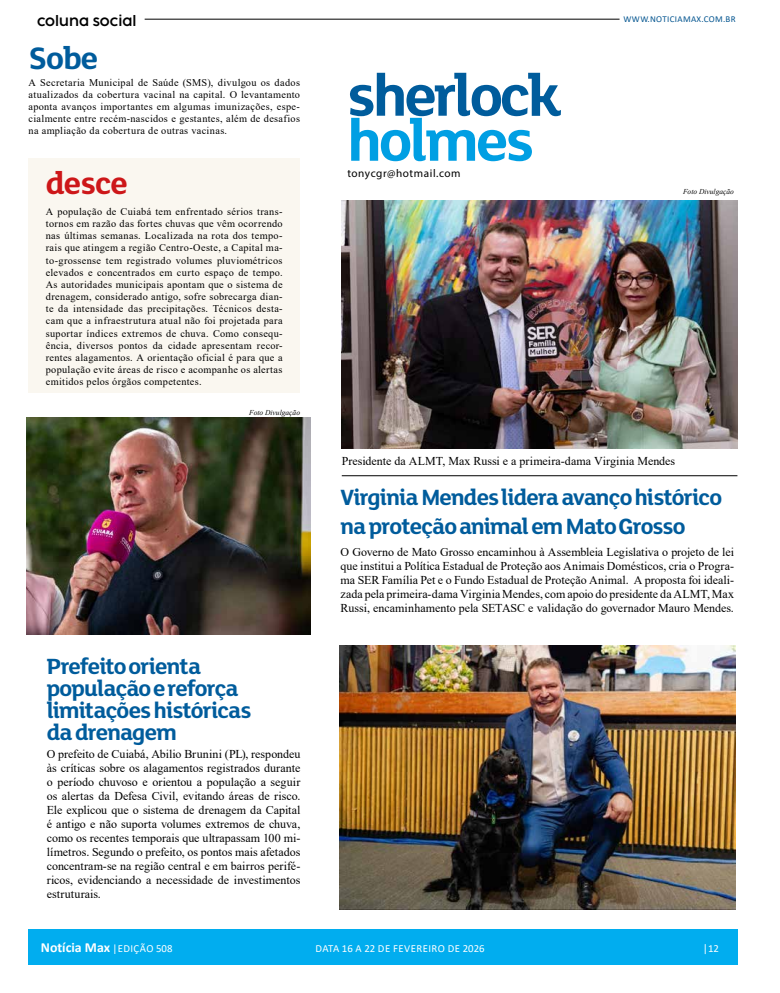
<style>
.page{position:relative;width:780px;height:993px;background:#fff}
.page>*{position:absolute;margin:0;border:0;box-sizing:border-box;transform-origin:0 0}
.t1{font:62.8px "FS Lola Bold Regular";letter-spacing:-.05em;color:#005c9c}
.t2{font:62.8px "FS Lola Bold Regular";letter-spacing:-.05em;color:#009fe3}
.t3{font:33.7px "FS Lola Bold Regular";letter-spacing:-.025em;color:#cd1719}
.t4{font:33.7px "FS Lola Bold Regular";color:#005c9c}
.t5{font:24px/22px "FS Lola Bold Regular";letter-spacing:-.035em;color:#005c9c}
.t6{font:700 13.9px "Calibri";color:#fff}
.t7{font:300 13.1px "Cocogoose Pro Trial";color:#000}
.t8{font:12px/14px "Times New Roman";color:#000;text-align:justify}
.t9{font:11.2px "Myriad Pro";letter-spacing:.05em;color:#000}
.t10{font:10.8px "Calibri";letter-spacing:.03em;color:#fff}
.t11{font:10.3px/12.2px "Times New Roman";letter-spacing:.03em;color:#000;text-align:justify}
.t12{font:9px "Calibri";letter-spacing:.04em;color:#02548f}
.t13{font:italic 7.5px "Times New Roman";color:#000}
.s1{font-weight:400;font-size:10.8px}
.s2{font-size:11.2px}
</style>
<div class="page">
<div style="left:29px;top:158px;width:271px;height:235px;background:#faf7f0"></div>
<hr style="left:145px;top:19px;width:474px;height:1px;background:#000">
<div style="left:28px;top:928px;width:709px;height:36px;background:#01adef"></div>
<img style="left:342px;top:201px;width:395px;height:247px">
<img style="left:339px;top:645px;width:396px;height:264px">
<img style="left:26px;top:417px;width:284px;height:217px">
<hr style="left:342px;top:475px;width:395px;height:1px;background:#000">
<p class="t7" style="left:37px;top:14px;width:101px">coluna social</p>
<h2 class="t4" style="left:29px;top:40px;width:71px">Sobe</h2>
<p class="t11" style="left:29px;top:76px;width:273px">A Secretaria Municipal de Saúde (SMS), divulgou os dados atualizados da cobertura vacinal na capital. O levantamento aponta avanços importantes em algumas imunizações, espe&shy;cialmente entre recém-nascidos e gestantes, além de desafios na ampliação da cobertura de outras vacinas.</p>
<h2 class="t3" style="left:46px;top:165px;width:84px">desce</h2>
<p class="t11" style="left:46px;top:205px;width:238px">A população de Cuiabá tem enfrentado sérios trans&shy;tornos em razão das fortes chuvas que vêm ocorrendo nas últimas semanas. Localizada na rota dos tempo&shy;rais que atingem a região Centro-Oeste, a Capital ma&shy;to-grossense tem registrado volumes pluviométricos elevados e concentrados em curto espaço de tempo.<br>As autoridades municipais apontam que o sistema de drenagem, considerado antigo, sofre sobrecarga dian&shy;te da intensidade das precipitações. Técnicos desta&shy;cam que a infraestrutura atual não foi projetada para suportar índices extremos de chuva. Como consequ&shy;ência, diversos pontos da cidade apresentam recor&shy;rentes alagamentos. A orientação oficial é para que a população evite áreas de risco e acompanhe os alertas emitidos pelos órgãos competentes.</p>
<p class="t13" style="left:249px;top:407px;width:52px">Foto Divulgação</p>
<h3 class="t5" style="left:47px;top:655px;width:206px">Prefeito orienta população e reforça limitações históricas da drenagem</h3>
<p class="t8" style="left:47px;top:746px;width:255px">O prefeito de Cuiabá, Abilio Brunini (PL), respondeu às críticas sobre os alagamentos registrados durante o período chuvoso e orientou a população a seguir os alertas da Defesa Civil, evitando áreas de risco.<br>Ele explicou que o sistema de drenagem da Capital é antigo e não suporta volumes extremos de chuva, como os recentes temporais que ultrapassam 100 mi&shy;límetros. Segundo o prefeito, os pontos mais afetados concentram-se na região central e em bairros perifé&shy;ricos, evidenciando a necessidade de investimentos estruturais.</p>
<h1 class="t1" style="left:347px;top:62px;width:216px">sherlock</h1>
<h1 class="t2" style="left:347px;top:107px;width:189px">holmes</h1>
<p class="t9" style="left:347px;top:166px;width:115px">tonycgr@hotmail.com</p>
<p class="t12" style="left:623px;top:13px;width:113px">WWW.NOTICIAMAX.COM.BR</p>
<p class="t13" style="left:683px;top:186px;width:52px">Foto Divulgação</p>
<p class="t8" style="left:342px;top:454px;width:335px">Presidente da ALMT, Max Russi e a primeira-dama Virginia Mendes</p>
<h3 class="t5" style="left:340px;top:482px;width:383px;line-height:29px">Virginia Mendes lidera avanço histórico na proteção animal em Mato Grosso</h3>
<p class="t8" style="left:340px;top:544px;width:395px">O Governo de Mato Grosso encaminhou à Assembleia Legislativa o projeto de lei que institui a Política Estadual de Proteção aos Animais Domésticos, cria o Progra&shy;ma SER Família Pet e o Fundo Estadual de Proteção Animal. A proposta foi ideali&shy;zada pela primeira-dama Virginia Mendes, com apoio do presidente da ALMT, Max Russi, encaminhamento pela SETASC e validação do governador Mauro Mendes.</p>
<h3 class="t6" style="left:41px;top:937px;width:133px">Notícia Max <span class="s1">|EDIÇÃO 508</span></h3>
<p class="t10" style="left:315px;top:940px;width:171px">DATA 16 A 22 DE FEVEREIRO DE 2026</p>
<p class="t10" style="left:702px;top:940px;width:18px"><span class="s2">|</span>12</p>
</div>
